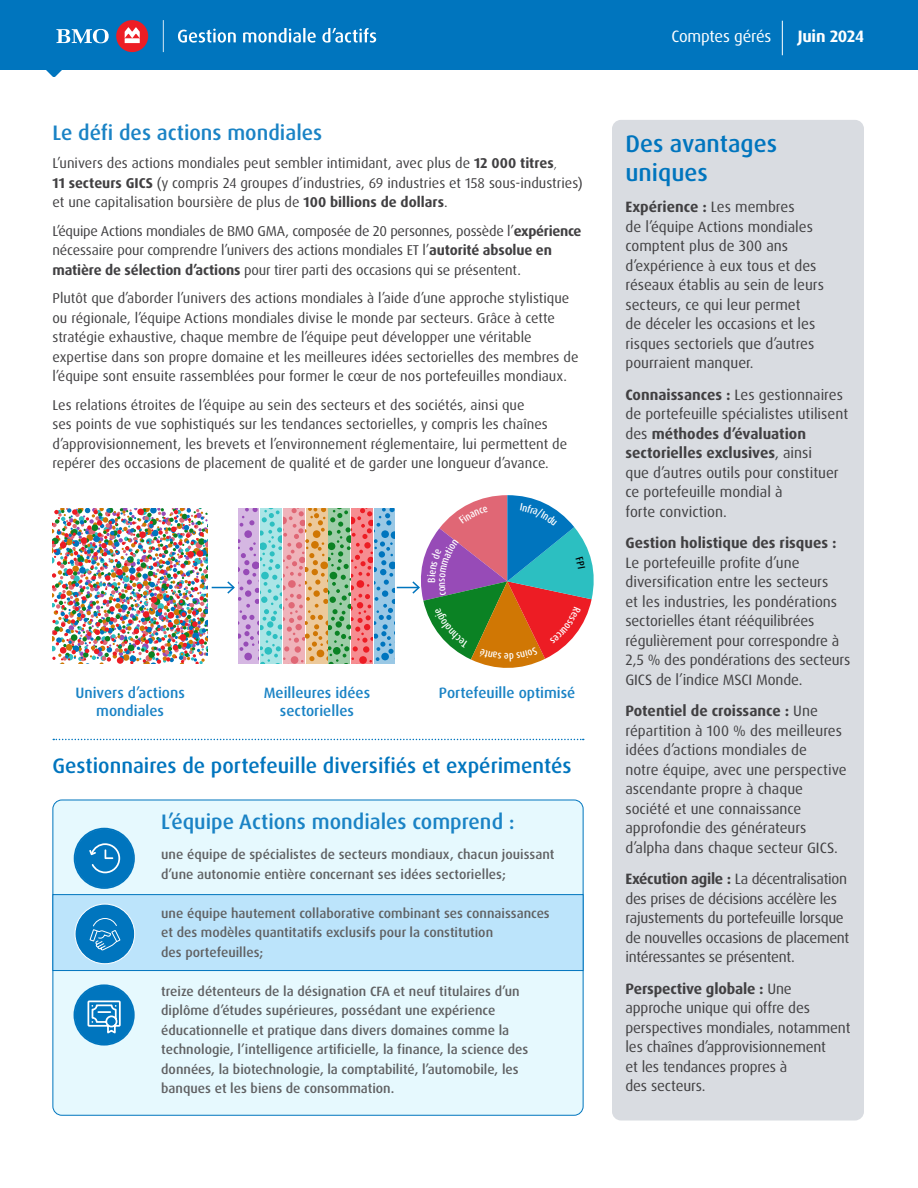
<style>
.page{position:relative;width:918px;height:1188px;background:#fff}
.page>*{position:absolute;margin:0;border:0;box-sizing:border-box;transform-origin:0 0}
.t1{font:500 24px/28.5px "Dax Pro";color:#0075be}
.H2{font:500 21px "Dax Pro";color:#1a83c5}
.H2-2{font:500 21px "Dax Pro";color:#0075be}
.t2{font:16.5px "Dax Pro";letter-spacing:-.01em;color:#fff}
.t3{font:700 16.5px "Dax Pro";letter-spacing:-.015em;color:#fff}
.t4{font:15px/19.5px "Dax Pro";color:#414042}
.t5{font:15px/19.5px "Dax Pro";letter-spacing:-.02em;color:#414042}
.t6{font:500 15px/18px "Dax Pro";color:#1a83c5;text-align:center}
.t7{font:14.25px/19.5px "Dax Pro";color:#414042}
.t8{font:500 13.5px/19.5px "Dax Pro";color:#606163}
.s1{font-weight:700}
.s2{font-weight:300}
</style>
<div class="page">
<div style="left:0;top:0;width:918px;height:69px;background:#0075be"></div>
<svg style="left:45px;top:69px;width:18px;height:8px"></svg>
<div style="left:612px;top:120px;width:252px;height:1000px;background:#d9dce1;border-radius:9px"></div>
<hr style="left:782px;top:21px;width:1px;height:34px;background:#fff">
<div style="left:116px;top:20px;width:32px;height:32px;background:#ed1d24;border-radius:50%"></div>
<svg style="left:125px;top:27px;width:15px;height:16px"></svg>
<svg style="left:163px;top:20px;width:1px;height:32px"></svg>
<svg style="left:56px;top:29px;width:53px;height:14px"></svg>
<svg style="left:178px;top:29px;width:58px;height:14px"></svg>
<svg style="left:322px;top:28px;width:54px;height:15px"></svg>
<svg style="left:243px;top:28px;width:73px;height:15px"></svg>
<div style="left:53px;top:800px;width:530px;height:315px;background:#e6f9fe;border-radius:9px"></div>
<div style="left:52px;top:894px;width:532px;height:77px;background:#bce4fb;border:1px solid #0075be"></div>
<div style="left:75px;top:904px;width:60px;height:60px;background:#0075be;border-radius:50%"></div>
<div style="left:75px;top:904px;width:60px;height:60px;border:1px solid #fff;border-radius:50%"></div>
<svg style="left:89px;top:918px;width:32px;height:33px"></svg>
<svg style="left:74px;top:828px;width:61px;height:61px"></svg>
<svg style="left:74px;top:984px;width:61px;height:62px"></svg>
<svg style="left:53px;top:739px;width:531px;height:1px"></svg>
<svg style="left:53px;top:495px;width:541px;height:173px"></svg>
<p class="H2" style="left:52px;top:119px;width:271px">Le défi des actions mondiales</p>
<p class="t7" style="left:52px;top:153px;width:532px">L’univers des actions mondiales peut sembler intimidant, avec plus de <span class="s1">12 000 titres</span><span class="s2">,<br></span><span class="s1">11 secteurs GICS</span> (y compris 24 groupes d’industries, 69 industries et 158 sous-industries) et une capitalisation boursière de plus de <span class="s1">100 billions de dollars</span>.</p>
<p class="t7" style="left:52px;top:221px;width:531px">L’équipe Actions mondiales de BMO GMA, composée de 20 personnes, possède l’<span class="s1">expérience </span>nécessaire pour comprendre l’univers des actions mondiales ET l’<span class="s1">autorité absolue en matière de sélection d’actions</span> pour tirer parti des occasions qui se présentent.</p>
<p class="t7" style="left:52px;top:288px;width:527px">Plutôt que d’aborder l’univers des actions mondiales à l’aide d’une approche stylistique ou régionale, l’équipe Actions mondiales divise le monde par secteurs. Grâce à cette stratégie exhaustive, chaque membre de l’équipe peut développer une véritable expertise dans son propre domaine et les meilleures idées sectorielles des membres de l’équipe sont ensuite rassemblées pour former le cœur de nos portefeuilles mondiaux.</p>
<p class="t7" style="left:52px;top:395px;width:516px">Les relations étroites de l’équipe au sein des secteurs et des sociétés, ainsi que<br>ses points de vue sophistiqués sur les tendances sectorielles, y compris les chaînes d’approvisionnement, les brevets et l’environnement réglementaire, lui permettent de repérer des occasions de placement de qualité et de garder une longueur d’avance.</p>
<h3 class="t6" style="left:75px;top:683px;width:111px">Univers d’actions mondiales</h3>
<h3 class="t6" style="left:264px;top:683px;width:108px">Meilleures idées sectorielles</h3>
<h3 class="t6" style="left:439px;top:683px;width:138px">Portefeuille optimisé</h3>
<p class="H2-2" style="left:52px;top:752px;width:521px">Gestionnaires de portefeuille diversifiés et expérimentés</p>
<p class="H2" style="left:161px;top:808px;width:355px">L’équipe Actions mondiales comprend :</p>
<p class="t8" style="left:161px;top:845px;width:395px">une équipe de spécialistes de secteurs mondiaux, chacun jouissant d’une autonomie entière concernant ses idées sectorielles;</p>
<p class="t8" style="left:161px;top:903px;width:390px">une équipe hautement collaborative combinant ses connaissances et des modèles quantitatifs exclusifs pour la constitution<br>des portefeuilles;</p>
<p class="t8" style="left:161px;top:981px;width:369px">treize détenteurs de la désignation CFA et neuf titulaires d’un diplôme d’études supérieures, possédant une expérience éducationnelle et pratique dans divers domaines comme la technologie, l’intelligence artificielle, la finance, la science des données, la biotechnologie, la comptabilité, l’automobile, les banques et les biens de consommation.</p>
<p class="t2" style="left:672px;top:26px;width:101px">Comptes gérés</p>
<p class="t3" style="left:798px;top:26px;width:68px">Juin 2024</p>
<h1 class="t1" style="left:626px;top:130px;width:153px">Des avantages uniques</h1>
<p class="t4" style="left:626px;top:197px;width:200px"><span class="s1">Expérience :</span> Les membres<br>de l’équipe Actions mondiales comptent plus de 300 ans d’expérience à eux tous et des réseaux établis au sein de leurs secteurs, ce qui leur permet<br>de déceler les occasions et les risques sectoriels que d’autres pourraient manquer.</p>
<p class="t4" style="left:626px;top:385px;width:224px"><span class="s1">Connaissances :</span> Les gestionnaires de portefeuille spécialistes utilisent des <span class="s1">méthodes d’évaluation sectorielles exclusives</span>, ainsi<br>que d’autres outils pour constituer ce portefeuille mondial à<br>forte conviction.</p>
<p class="t4" style="left:626px;top:533px;width:226px"><span class="s1">Gestion holistique des risques :<br></span>Le portefeuille profite d’une diversification entre les secteurs<br>et les industries, les pondérations sectorielles étant rééquilibrées régulièrement pour correspondre à 2,5 % des pondérations des secteurs GICS de l’indice MSCI Monde.</p>
<p class="t4" style="left:626px;top:701px;width:223px"><span class="s1">Potentiel de croissance :</span> Une répartition à 100 % des meilleures idées d’actions mondiales de<br>notre équipe, avec une perspective ascendante propre à chaque société et une connaissance approfondie des générateurs d’alpha dans chaque secteur GICS.</p>
<p class="t5" style="left:626px;top:869px;width:225px"><span class="s1">Exécution agile :</span> La décentralisation des prises de décisions accélère les rajustements du portefeuille lorsque de nouvelles occasions de placement intéressantes se présentent.</p>
<p class="t4" style="left:626px;top:979px;width:226px"><span class="s1">Perspective globale :</span> Une approche unique qui offre des perspectives mondiales, notamment les chaînes d’approvisionnement<br>et les tendances propres à<br>des secteurs.</p>
</div>
